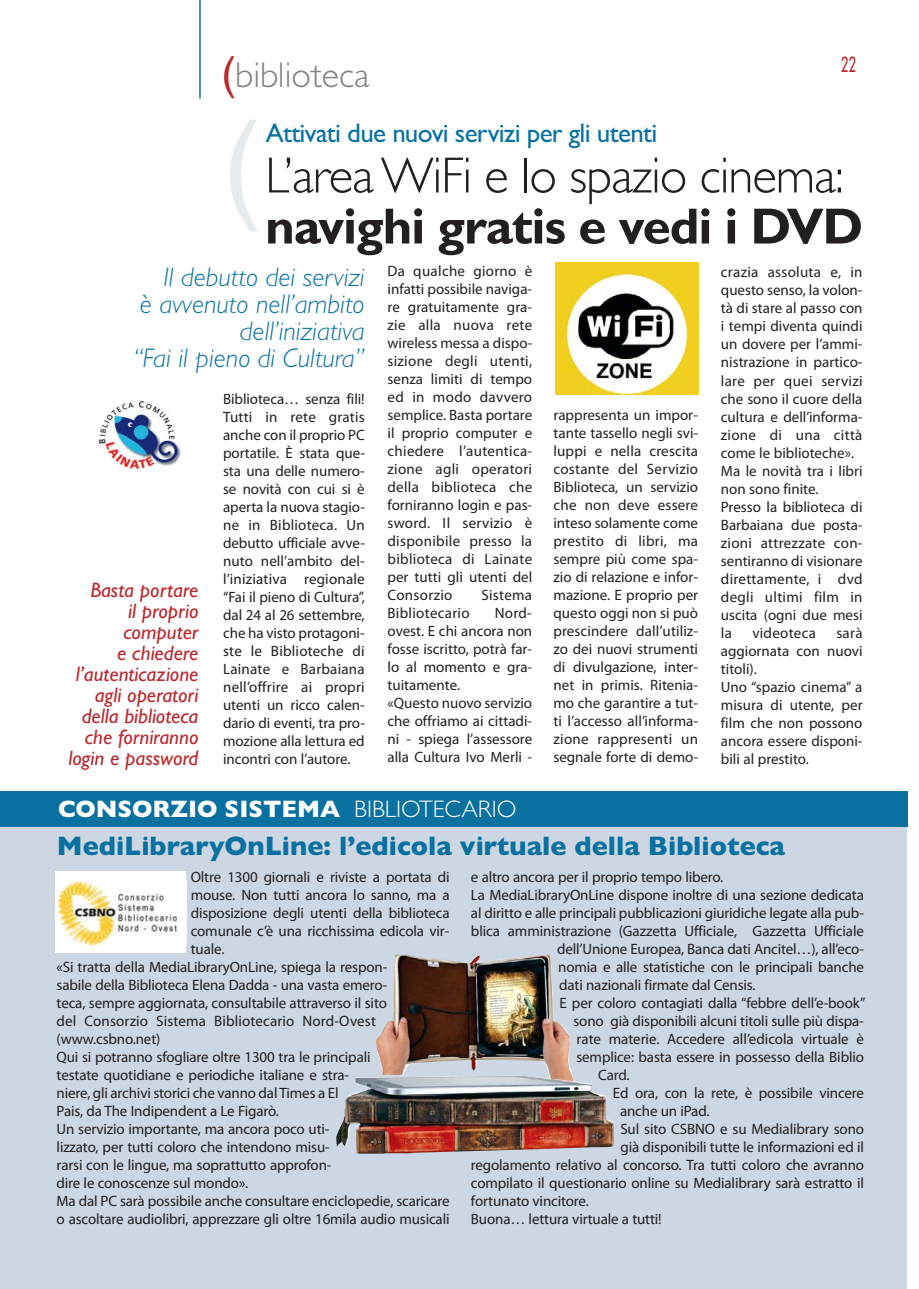
<style>
.page{position:relative;width:919px;height:1289px;background:#fff}
.page>*{position:absolute;margin:0;border:0;box-sizing:border-box;transform-origin:0 0}
.t1{font:120px "Helvetica";color:#e6ebee}
.t2{font:300 51px "Gill Sans";letter-spacing:-.02em;color:#231f20}
.t3{font:700 51px "Gill Sans";letter-spacing:-.02em;color:#231f20}
.t4{font:300 36px "Gill Sans";color:#808285}
.t5{font:italic 300 27px/27px "Gill Sans";color:#09719f;text-align:right}
.t6{font:700 27px "Gill Sans";color:#09719f}
.t7{font:27px "Gill Sans";letter-spacing:-.025em;color:#09719f}
.t8{font:700 24px "Gill Sans";color:#fff}
.t9{font:italic 21px/21px "Gill Sans";color:#b8292f;text-align:right}
.t10{font:300 21px "DIN Neuzeit Grotesk";color:#b8292f;scale:.7 1}
.t11{font:15px/18px "Myriad Pro";letter-spacing:-.01em;color:#231f20;text-align:justify}
.t12{font:15px "Myriad Pro";letter-spacing:.01em;color:#231f20}
.t13{font:15px "Myriad Pro";letter-spacing:.02em;color:#231f20}
.s1{font-family:"Helvetica";font-weight:400;font-size:45px;color:#b8292f}
.s2{font-weight:300}
</style>
<div class="page">
<hr style="left:199px;top:0;width:2px;height:98px;background:#09719f">
<div style="left:0;top:791px;width:906px;height:497px;background:#cdd6e3"></div>
<div style="left:0;top:791px;width:907px;height:36px;background:#09719f"></div>
<img style="left:336px;top:954px;width:278px;height:199px">
<img style="left:556px;top:262px;width:142px;height:132px">
<img style="left:98px;top:400px;width:83px;height:76px">
<div style="left:55px;top:871px;width:131px;height:81px;background:#fff"></div>
<img style="left:55px;top:880px;width:122px;height:65px">
<h3 class="t4" style="left:221px;top:62px;width:150px"><span class="s1">(</span>biblioteca</h3>
<h3 class="t10" style="left:841px;top:56px;width:23px">22</h3>
<h1 class="t1" style="left:221px;top:121px;width:41px">(</h1>
<h3 class="t5" style="left:132px;top:266px;width:234px">Il debutto dei servizi<br>è avvenuto nell’ambito dell’iniziativa<br>“Fai il pieno di Cultura”</h3>
<p class="t11" style="left:223px;top:391px;width:143px">Biblioteca… senza fili!<br>Tutti in rete gratis anche con il proprio PC portatile. È stata que&shy;sta una delle numero&shy;se novità con cui si è aperta la nuova stagio&shy;ne in Biblioteca. Un debutto ufficiale avve&shy;nuto nell’ambito del&shy;l’iniziativa regionale “Fai il pieno di Cultura”, dal 24 al 26 settembre, che ha visto protagoni&shy;ste le Biblioteche di Lainate e Barbaiana nell’offrire ai propri utenti un ricco calen&shy;dario di eventi, tra pro&shy;mozione alla lettura ed incontri con l’autore.</p>
<h3 class="t7" style="left:266px;top:123px;width:393px">Attivati due nuovi servizi per gli utenti</h3>
<h2 class="t2" style="left:265px;top:158px;width:580px">L’area WiFi e lo spazio cinema:</h2>
<h2 class="t3" style="left:265px;top:209px;width:599px">navighi gratis e vedi i DVD</h2>
<p class="t11" style="left:387px;top:263px;width:146px">Da qualche giorno è infatti possibile naviga&shy;re gratuitamente gra&shy;zie alla nuova rete wireless messa a dispo&shy;sizione degli utenti, senza limiti di tempo ed in modo davvero semplice. Basta portare il proprio computer e chiedere l’autentica&shy;zione agli operatori della biblioteca che forniranno login e pas&shy;sword. Il servizio è disponibile presso la biblioteca di Lainate per tutti gli utenti del Consorzio</p>
<p class="t11" style="left:720px;top:265px;width:143px;text-align:left">crazia assoluta e, in questo senso, la volon&shy;tà di stare al passo con i tempi diventa quindi un dovere per l’ammi&shy;nistrazione in partico&shy;lare per quei servizi che sono il cuore della cultura e dell’informa&shy;zione di una città come le biblioteche».<br>Ma le novità tra i libri non sono finite.<br>Presso la biblioteca di<br>Barbaiana due posta&shy;zioni attrezzate con&shy;sentiranno di visionare direttamente, i dvd degli ultimi film in uscita (ogni due mesi la</p>
<p class="t11" style="left:553px;top:407px;width:146px">rappresenta un impor&shy;tante tassello negli svi&shy;luppi e nella crescita costante del Servizio Biblioteca, un servizio che non deve essere inteso solamente come prestito di libri, ma sempre più come spa&shy;zio di relazione e infor&shy;mazione. E proprio per questo oggi non si può prescindere dall’utiliz&shy;zo dei nuovi strumenti di divulgazione, inter&shy;net in primis. Ritenia&shy;mo che garantire a tut&shy;ti l’accesso all’informa&shy;zione rappresenti un segnale forte di demo-</p>
<h3 class="t9" style="left:68px;top:582px;width:131px">Basta portare<br>il proprio computer<br>e chiedere l’autenticazione agli operatori della biblioteca che forniranno login e password</h3>
<p class="t13" style="left:481px;top:589px;width:52px">Sistema</p>
<p class="t11" style="left:387px;top:605px;width:146px;text-align:left;text-indent:107px">Nord&shy;ovest. E chi ancora non fosse iscritto, potrà far&shy;lo al momento e gra&shy;tuitamente.<br>«Questo nuovo servizio che offriamo ai cittadi&shy;ni - spiega l’assessore alla Cultura Ivo Merli -</p>
<p class="t13" style="left:387px;top:607px;width:84px">Bibliotecario</p>
<p class="t13" style="left:752px;top:627px;width:65px">videoteca</p>
<p class="t11" style="left:720px;top:625px;width:143px;text-align:left;text-indent:115px">sarà aggiornata con nuovi titoli).<br>Uno “spazio cinema” a misura di utente, per film che non possono ancora essere disponi&shy;bili al prestito.</p>
<h3 class="t8" style="left:58px;top:800px;width:460px">CONSORZIO SISTEMA <span class="s2">BIBLIOTECARIO</span></h3>
<h3 class="t6" style="left:57px;top:836px;width:729px">MediLibraryOnLine: l’edicola virtuale della Biblioteca</h3>
<p class="t11" style="left:191px;top:869px;width:260px">Oltre 1300 giornali e riviste a portata di</p>
<p class="t11" style="left:191px;top:887px;width:260px">mouse. Non tutti ancora lo sanno, ma a</p>
<p class="t11" style="left:191px;top:905px;width:260px">disposizione degli utenti della biblioteca</p>
<p class="t11" style="left:191px;top:923px;width:260px">comunale c’è una ricchissima edicola vir-</p>
<p class="t11" style="left:191px;top:941px;width:35px">tuale.</p>
<p class="t11" style="left:57px;top:959px;width:332px">«Si tratta della MediaLibraryOnLine, spiega la respon-</p>
<p class="t11" style="left:57px;top:977px;width:332px">sabile della Biblioteca Elena Dadda - una vasta emero-</p>
<p class="t11" style="left:57px;top:995px;width:332px">teca, sempre aggiornata, consultabile attraverso il sito</p>
<p class="t12" style="left:57px;top:1015px;width:321px">del Consorzio Sistema Bibliotecario Nord-Ovest</p>
<p class="t11" style="left:57px;top:1031px;width:105px">(www.csbno.net)</p>
<p class="t11" style="left:57px;top:1049px;width:315px">Qui si potranno sfogliare oltre 1300 tra le principali</p>
<p class="t11" style="left:57px;top:1067px;width:294px">testate quotidiane e periodiche italiane e stra-</p>
<p class="t11" style="left:57px;top:1085px;width:283px">niere, gli archivi storici che vanno dal Times a El</p>
<p class="t11" style="left:57px;top:1103px;width:224px">Pais, da The Indipendent a Le Figarò.</p>
<p class="t11" style="left:57px;top:1121px;width:274px">Un servizio importante, ma ancora poco uti-</p>
<p class="t11" style="left:57px;top:1139px;width:275px">lizzato, per tutti coloro che intendono misu-</p>
<p class="t11" style="left:57px;top:1157px;width:276px">rarsi con le lingue, ma soprattutto approfon-</p>
<p class="t11" style="left:57px;top:1175px;width:193px">dire le conoscenze sul mondo».</p>
<p class="t11" style="left:57px;top:1193px;width:394px">Ma dal PC sarà possibile anche consultare enciclopedie, scaricare</p>
<p class="t11" style="left:57px;top:1211px;width:394px">o ascoltare audiolibri, apprezzare gli oltre 16mila audio musicali</p>
<p class="t11" style="left:471px;top:869px;width:254px">e altro ancora per il proprio tempo libero.</p>
<p class="t11" style="left:471px;top:887px;width:394px">La MediaLibraryOnLine dispone inoltre di una sezione dedicata</p>
<p class="t11" style="left:471px;top:905px;width:394px">al diritto e alle principali pubblicazioni giuridiche legate alla pub-</p>
<p class="t11" style="left:471px;top:923px;width:394px">blica amministrazione (Gazzetta Ufficiale, Gazzetta Ufficiale</p>
<p class="t11" style="left:557px;top:941px;width:308px">dell’Unione Europea, Banca dati Ancitel…), all’eco-</p>
<p class="t11" style="left:558px;top:959px;width:307px">nomia e alle statistiche con le principali banche</p>
<p class="t11" style="left:559px;top:977px;width:198px">dati nazionali firmate dal Censis.</p>
<p class="t11" style="left:559px;top:995px;width:307px">E per coloro contagiati dalla “febbre dell’e-book”</p>
<p class="t11" style="left:573px;top:1013px;width:292px">sono già disponibili alcuni titoli sulle più dispa-</p>
<p class="t11" style="left:576px;top:1031px;width:289px">rate materie. Accedere all’edicola virtuale è</p>
<p class="t11" style="left:576px;top:1049px;width:289px">semplice: basta essere in possesso della Biblio</p>
<p class="t11" style="left:598px;top:1067px;width:33px">Card.</p>
<p class="t11" style="left:612px;top:1085px;width:253px">Ed ora, con la rete, è possibile vincere</p>
<p class="t11" style="left:620px;top:1103px;width:91px">anche un iPad.</p>
<p class="t11" style="left:620px;top:1121px;width:245px">Sul sito CSBNO e su Medialibrary sono</p>
<p class="t11" style="left:620px;top:1139px;width:245px">già disponibili tutte le informazioni ed il</p>
<p class="t11" style="left:471px;top:1157px;width:394px">regolamento relativo al concorso. Tra tutti coloro che avranno</p>
<p class="t11" style="left:471px;top:1175px;width:394px">compilato il questionario online su Medialibrary sarà estratto il</p>
<p class="t11" style="left:471px;top:1193px;width:119px">fortunato vincitore.</p>
<p class="t11" style="left:471px;top:1211px;width:192px">Buona… lettura virtuale a tutti!</p>
</div>
